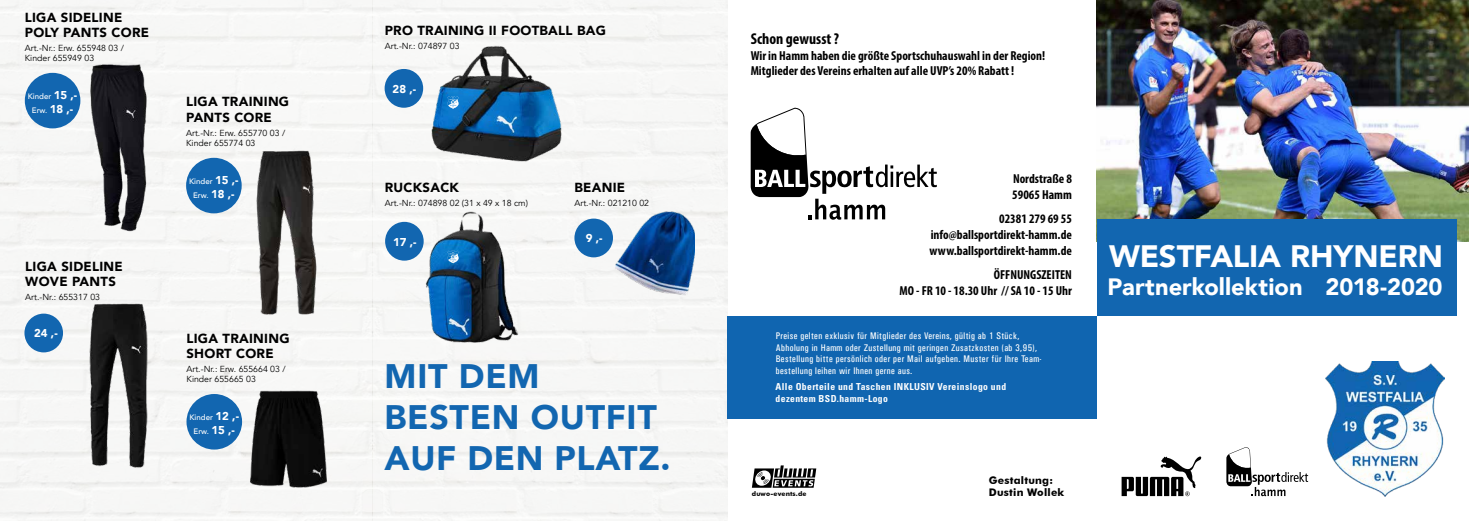
<style>
.page{position:relative;width:1469px;height:521px;background:#fff}
.page>*{position:absolute;margin:0;border:0;box-sizing:border-box;transform-origin:0 0}
.t1{font:900 33.95px/40.8px "Avenir";letter-spacing:.02em;color:#1266b0}
.t2{font:900 30.89px "Avenir";letter-spacing:-.01em;color:#fff}
.t3{font:900 23.62px "Avenir";color:#fff}
.t4{font:700 condensed 15.75px "Myriad Pro";color:#000}
.t5{font:900 13.12px/15.8px "Avenir";letter-spacing:.02em;color:#000}
.t6{font:700 condensed 13.04px/15.7px "Myriad Pro";color:#000}
.t7{font:900 11.38px "Avenir";color:#fff}
.t8{font:700 10.5px "Futura BT";letter-spacing:.02em;color:#000}
.t9{font:9.62px/11.5px "Univers Condensed";letter-spacing:.04em;color:#fff}
.t10{font:700 condensed 9.62px/11.5px "Univers";letter-spacing:.04em;color:#fff}
.t11{font:8.75px/10.5px "Avenir";color:#000}
.t12{font:500 7.88px/13.7px "Avenir";color:#fff;text-align:center}
.t13{font:700 6.56px "Futura BT";letter-spacing:.02em;color:#000}
.s1{font-weight:900;font-size:11.38px}
</style>
<div class="page">
<div style="left:0;top:0;width:727px;height:521px;background:#f7f7f6"></div>
<svg style="left:750px;top:107px;width:186px;height:113px"></svg>
<div style="left:727px;top:316px;width:369px;height:103px;background:#1065b0"></div>
<svg style="left:752px;top:465px;width:64px;height:23px"></svg>
<svg style="left:1121px;top:456px;width:80px;height:40px"></svg>
<img style="left:1325px;top:362px;width:119px;height:134px">
<svg style="left:1226px;top:447px;width:82px;height:49px"></svg>
<div style="left:574px;top:219px;width:39px;height:38px;background:#1266b0;border-radius:50%"></div>
<div style="left:384px;top:69px;width:39px;height:39px;background:#1266b0;border-radius:50%"></div>
<div style="left:385px;top:222px;width:38px;height:39px;background:#1266b0;border-radius:50%"></div>
<img style="left:404px;top:209px;width:136px;height:136px">
<img style="left:428px;top:35px;width:136px;height:137px">
<img style="left:615px;top:210px;width:80px;height:87px">
<img style="left:1096px;top:0;width:372px;height:242px">
<div style="left:1096px;top:219px;width:360px;height:97px;background:#1266b0"></div>
<img style="left:200px;top:146px;width:172px;height:172px">
<img style="left:238px;top:389px;width:100px;height:100px">
<img style="left:33px;top:300px;width:172px;height:171px">
<div style="left:186px;top:158px;width:56px;height:55px;background:#1266b0;border-radius:50%"></div>
<div style="left:186px;top:394px;width:56px;height:55px;background:#1266b0;border-radius:50%"></div>
<div style="left:24px;top:314px;width:39px;height:38px;background:#1266b0;border-radius:50%"></div>
<div style="left:25px;top:73px;width:55px;height:55px;background:#1266b0;border-radius:50%"></div>
<img style="left:33px;top:61px;width:172px;height:172px">
<svg style="left:447px;top:96px;width:12px;height:13px"></svg>
<svg style="left:447px;top:250px;width:12px;height:13px"></svg>
<p class="t5" style="left:25px;top:9px;width:126px">LIGA SIDELINE<br>POLY PANTS CORE</p>
<p class="t11" style="left:25px;top:43px;width:101px">Art.-Nr.: Erw. 655948 03 /<br>Kinder 655949 03</p>
<p class="t12" style="left:28px;top:89px;width:51px">Kinder <span class="s1">15 ,-<br></span>Erw. <span class="s1">18 ,-</span></p>
<p class="t5" style="left:25px;top:258px;width:99px">LIGA SIDELINE<br>WOVE PANTS</p>
<p class="t11" style="left:25px;top:291px;width:76px">Art.-Nr.: 655317 03</p>
<p class="t7" style="left:34px;top:323px;width:25px">24 ,-</p>
<p class="t5" style="left:186px;top:94px;width:105px">LIGA TRAINING<br>PANTS CORE</p>
<p class="t11" style="left:186px;top:127px;width:101px">Art.-Nr.: Erw. 655770 03 /<br>Kinder 655774 03</p>
<p class="t12" style="left:189px;top:174px;width:51px">Kinder <span class="s1">15 ,-<br></span>Erw. <span class="s1">18 ,-</span></p>
<p class="t5" style="left:186px;top:330px;width:105px">LIGA TRAINING<br>SHORT CORE</p>
<p class="t11" style="left:186px;top:364px;width:101px">Art.-Nr.: Erw. 655664 03 /<br>Kinder 655665 03</p>
<p class="t12" style="left:189px;top:410px;width:51px">Kinder <span class="s1">12 ,-<br></span>Erw. <span class="s1">15 ,-</span></p>
<p class="t5" style="left:385px;top:23px;width:223px">PRO TRAINING II FOOTBALL BAG</p>
<p class="t11" style="left:385px;top:41px;width:76px">Art.-Nr.: 074897 03</p>
<p class="t7" style="left:392px;top:79px;width:25px">28 ,-</p>
<p class="t5" style="left:385px;top:180px;width:76px">RUCKSACK</p>
<p class="t5" style="left:574px;top:180px;width:52px">BEANIE</p>
<p class="t11" style="left:385px;top:198px;width:145px">Art.-Nr.: 074898 02 (31 x 49 x 18 cm)</p>
<p class="t11" style="left:574px;top:198px;width:76px">Art.-Nr.: 021210 02</p>
<p class="t7" style="left:393px;top:232px;width:25px">17 ,-</p>
<p class="t7" style="left:586px;top:228px;width:18px">9 ,-</p>
<h1 class="t1" style="left:384px;top:355px;width:287px">MIT DEM<br>BESTEN OUTFIT<br>AUF DEN PLATZ.</h1>
<p class="t4" style="left:750px;top:29px;width:90px">Schon gewusst ?</p>
<p class="t6" style="left:750px;top:47px;width:296px">Wir in Hamm haben die größte Sportschuhauswahl in der Region!<br>Mitglieder des Vereins erhalten auf alle UVP’s 20% Rabatt !</p>
<p class="t6" style="left:1012px;top:171px;width:61px">Nordstraße 8<br>59065 Hamm</p>
<p class="t6" style="left:929px;top:211px;width:144px;text-align:justify;text-indent:70px">02381 279 69 55 info@ballsportdirekt-hamm.de www.ballsportdirekt-hamm.de</p>
<p class="t6" style="left:899px;top:266px;width:174px;text-align:right">ÖFFNUNGSZEITEN<br>MO - FR 10 - 18.30 Uhr // SA 10 - 15 Uhr</p>
<p class="t9" style="left:775px;top:330px;width:267px">Preise gelten exklusiv für Mitglieder des Vereins, gültig ab 1 Stück, Abholung in Hamm oder Zustellung mit geringen Zusatzkosten (ab 3,95), Bestellung bitte persönlich oder per Mail aufgeben. Muster für Ihre Team&shy;bestellung leihen wir Ihnen gerne aus.</p>
<p class="t10" style="left:775px;top:381px;width:232px">Alle Oberteile und Taschen INKLUSIV Vereinslogo und dezentem BSD.hamm-Logo</p>
<p class="t8" style="left:988px;top:474px;width:66px">Gestaltung:</p>
<p class="t13" style="left:752px;top:490px;width:56px">duwo-events.de</p>
<p class="t8" style="left:988px;top:486px;width:77px">Dustin Wollek</p>
<h2 class="t2" style="left:1109px;top:230px;width:335px">WESTFALIA RHYNERN</h2>
<h3 class="t3" style="left:1107px;top:266px;width:336px">Partnerkollektion 2018-2020</h3>
</div>
